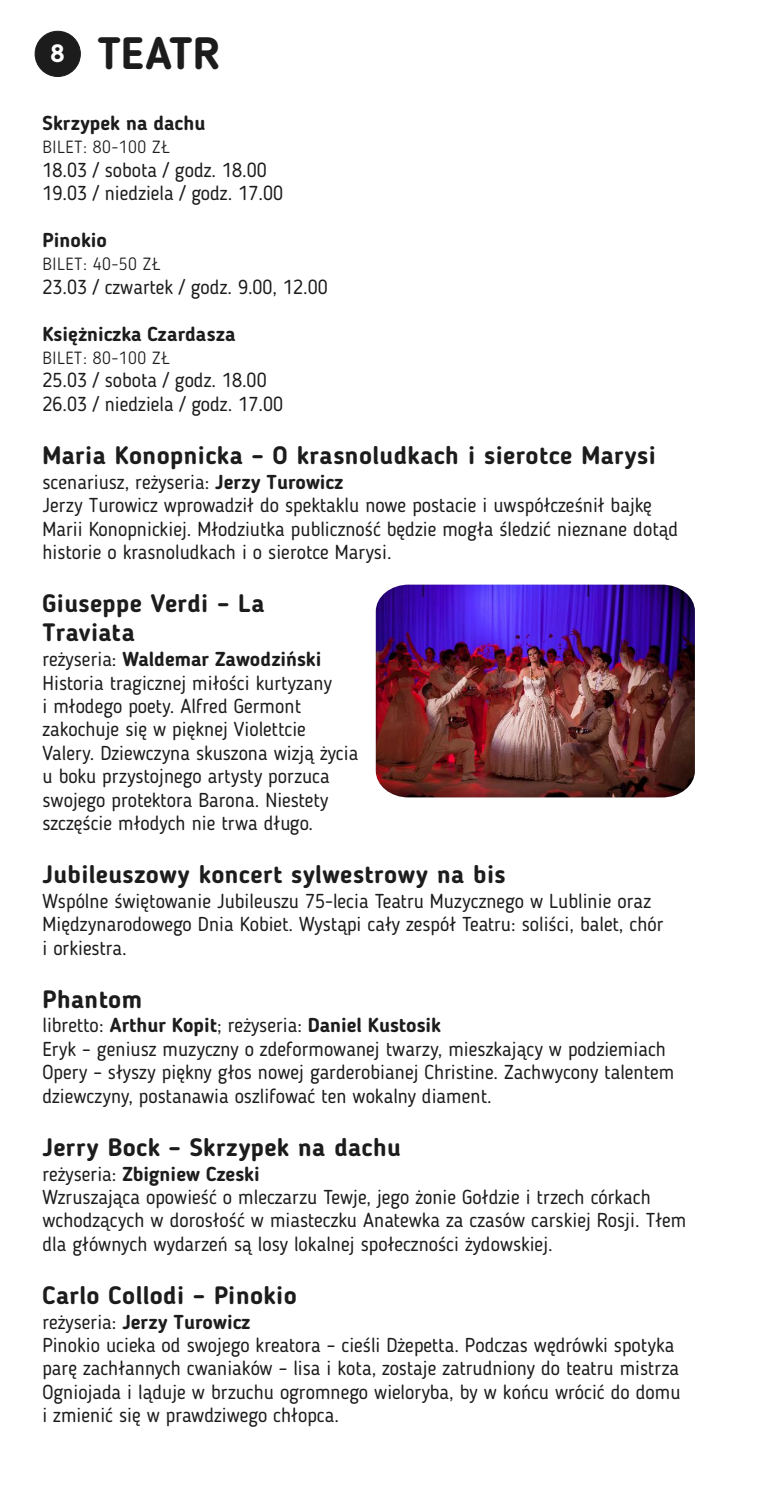
<style>
.page{position:relative;width:780px;height:1489px;background:#fff}
.page>*{position:absolute;margin:0;border:0;box-sizing:border-box;transform-origin:0 0}
.t1{font:700 45px "Blogger Sans";color:#1c1c1c}
.t2{font:700 25px/29.5px "Blogger Sans";letter-spacing:.015em;color:#1c1c1c}
.t3{font:20px/23.5px "Blogger Sans";color:#1c1c1c}
.t4{font:700 20px "Blogger Sans";color:#1c1c1c}
.t5{font:300 17.5px "Blogger Sans";letter-spacing:.03em;color:#1c1c1c}
.s1{font-weight:700}
</style>
<div class="page">
<div style="left:35px;top:31px;width:46px;height:46px;background:#1c1c1c;border:1px solid #1c1c1c;border-radius:50%"></div>
<img style="left:376px;top:584px;width:318px;height:213px">
<h1 class="t1" style="left:51px;top:35px;width:171px"><sup>8</sup> TEATR</h1>
<p class="t4" style="left:43px;top:115px;width:164px">Skrzypek na dachu</p>
<p class="t5" style="left:43px;top:140px;width:129px">BILET: 80-100 ZŁ</p>
<p class="t3" style="left:43px;top:160px;width:242px">18.03 / sobota / godz. 18.00<br>19.03 / niedziela / godz. 17.00</p>
<p class="t4" style="left:43px;top:232px;width:66px">Pinokio</p>
<p class="t5" style="left:43px;top:257px;width:119px">BILET: 40-50 ZŁ</p>
<p class="t3" style="left:43px;top:277px;width:287px">23.03 / czwartek / godz. 9.00, 12.00</p>
<p class="t4" style="left:43px;top:325px;width:194px">Księżniczka Czardasza</p>
<p class="t5" style="left:43px;top:351px;width:129px">BILET: 80-100 ZŁ</p>
<p class="t3" style="left:42px;top:370px;width:242px">25.03 / sobota / godz. 18.00<br>26.03 / niedziela / godz. 17.00</p>
<p class="t2" style="left:42px;top:442px;width:614px">Maria Konopnicka – O krasnoludkach i sierotce Marysi</p>
<p class="t3" style="left:42px;top:471px;width:637px">scenariusz, reżyseria: <span class="s1">Jerzy Turowicz<br></span>Jerzy Turowicz wprowadził do spektaklu nowe postacie i uwspółcześnił bajkę Marii Konopnickiej. Młodziutka publiczność będzie mogła śledzić nieznane dotąd historie o krasnoludkach i o sierotce Marysi.</p>
<p class="t2" style="left:42px;top:590px;width:223px">Giuseppe Verdi – La<br>Traviata</p>
<p class="t3" style="left:42px;top:649px;width:317px">reżyseria: <span class="s1">Waldemar Zawodziński </span>Historia tragicznej miłości kurtyzany<br>i młodego poety. Alfred Germont zakochuje się w pięknej Violettcie Valery. Dziewczyna skuszona wizją życia u boku przystojnego artysty porzuca swojego protektora Barona. Niestety szczęście młodych nie trwa długo.</p>
<p class="t2" style="left:42px;top:861px;width:464px">Jubileuszowy koncert sylwestrowy na bis</p>
<p class="t3" style="left:42px;top:890px;width:622px">Wspólne świętowanie Jubileuszu 75-lecia Teatru Muzycznego w Lublinie oraz<br>Międzynarodowego Dnia Kobiet. Wystąpi cały zespół Teatru: soliści, balet, chór i orkiestra.</p>
<p class="t2" style="left:42px;top:986px;width:101px">Phantom</p>
<p class="t3" style="left:42px;top:1015px;width:633px">libretto: <span class="s1">Arthur Kopit</span>; reżyseria: <span class="s1">Daniel Kustosik<br></span>Eryk – geniusz muzyczny o zdeformowanej twarzy, mieszkający w podziemiach Opery – słyszy piękny głos nowej garderobianej Christine. Zachwycony talentem dziewczyny, postanawia oszlifować ten wokalny diament.</p>
<p class="t2" style="left:42px;top:1134px;width:360px">Jerry Bock – Skrzypek na dachu</p>
<p class="t3" style="left:42px;top:1163px;width:645px">reżyseria: <span class="s1">Zbigniew Czeski<br></span>Wzruszająca opowieść o mleczarzu Tewje, jego żonie Gołdzie i trzech córkach wchodzących w dorosłość w miasteczku Anatewka za czasów carskiej Rosji. Tłem dla głównych wydarzeń są losy lokalnej społeczności żydowskiej.</p>
<p class="t2" style="left:42px;top:1282px;width:256px">Carlo Collodi – Pinokio</p>
<p class="t3" style="left:42px;top:1311px;width:639px">reżyseria: <span class="s1">Jerzy Turowicz<br></span>Pinokio ucieka od swojego kreatora – cieśli Dżepetta. Podczas wędrówki spotyka parę zachłannych cwaniaków – lisa i kota, zostaje zatrudniony do teatru mistrza Ogniojada i ląduje w brzuchu ogromnego wieloryba, by w końcu wrócić do domu i zmienić się w prawdziwego chłopca.</p>
</div>
